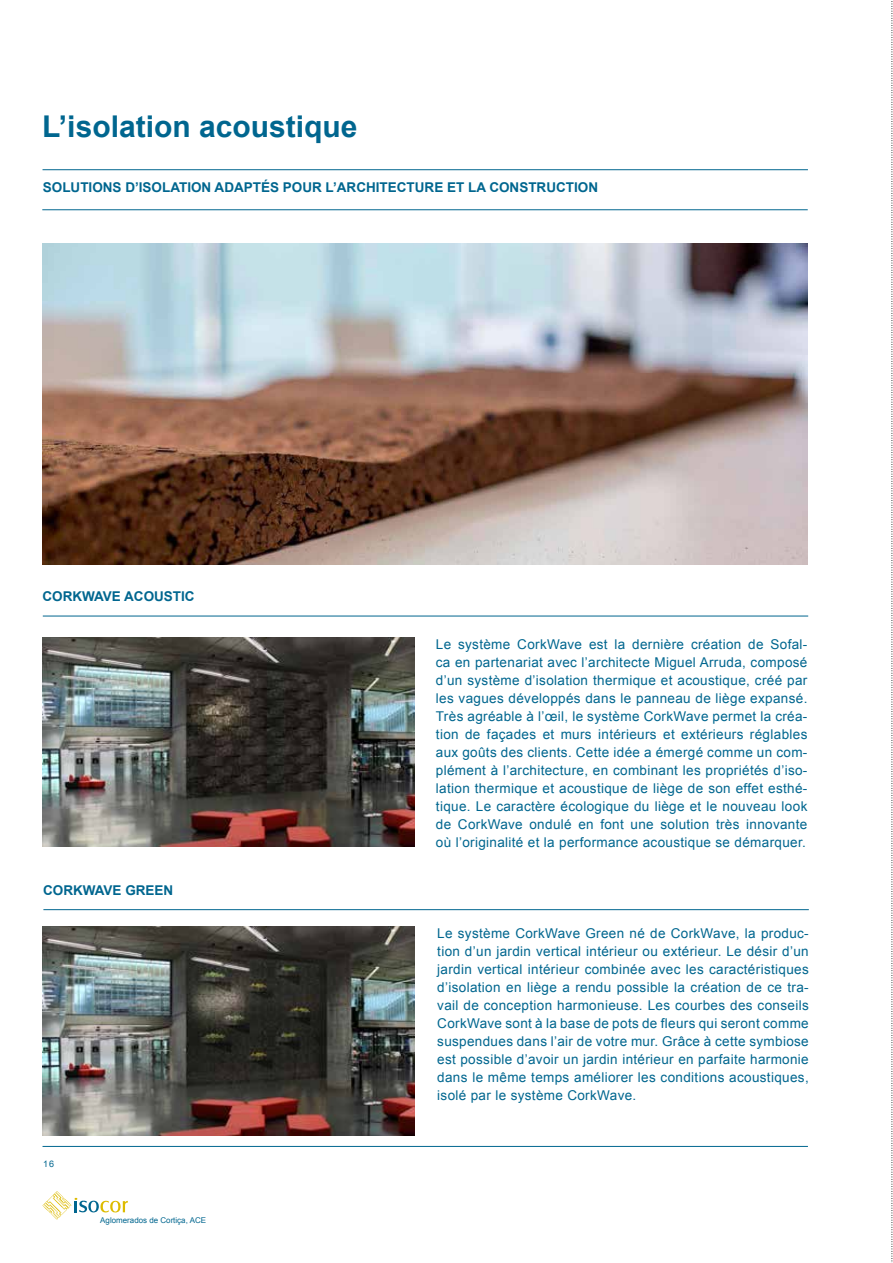
<style>
.page{position:relative;width:893px;height:1263px;background:#fff}
.page>*{position:absolute;margin:0;border:0;box-sizing:border-box;transform-origin:0 0}
.t1{font:700 30px "Arial";color:#00668f}
.t2{font:13.5px/18px "Arial";letter-spacing:.025em;color:#00668f;text-align:justify}
.t3{font:700 13.5px "Arial";color:#00668f}
.t4{font:9px "Arial";color:#00668f}
.t5{font:7.95px "Arial";color:#00668f}
</style>
<div class="page">
<hr style="left:43px;top:1146px;width:765px;height:1px;background:#00668f">
<hr style="left:43px;top:169px;width:765px;height:1px;background:#00668f">
<svg style="left:891px;top:1px;width:2px;height:1262px"></svg>
<svg style="left:43px;top:1191px;width:85px;height:29px"></svg>
<hr style="left:42px;top:209px;width:766px;height:1px;background:#00668f">
<img style="left:43px;top:243px;width:765px;height:322px">
<img style="left:42px;top:638px;width:372px;height:208px">
<img style="left:42px;top:926px;width:372px;height:209px">
<hr style="left:43px;top:616px;width:765px;height:1px;background:#00668f">
<hr style="left:43px;top:909px;width:766px;height:1px;background:#00668f">
<h1 class="t1" style="left:42px;top:106px;width:317px">L’ISOLATION ACOUSTIQUE</h1>
<p class="t3" style="left:43px;top:178px;width:19px">SOLUTIONS</p>
<p class="t3" style="left:125px;top:178px;width:23px">D’ISOLATION</p>
<p class="t3" style="left:215px;top:178px;width:11px">ADAPTÉS</p>
<p class="t3" style="left:283px;top:178px;width:11px">POUR</p>
<p class="t3" style="left:326px;top:178px;width:22px">L’ARCHITECTURE</p>
<p class="t3" style="left:447px;top:178px;width:53px">ETLACONSTRUCTION</p>
<p class="t3" style="left:42px;top:587px;width:154px">CORKWAVE ACOUSTIC</p>
<p class="t3" style="left:43px;top:881px;width:132px">CORKWAVE GREEN</p>
<p class="t4" style="left:43px;top:1158px;width:12px">16</p>
<p class="t5" style="left:100px;top:1215px;width:107px">Aglomerados de Cortiça, ACE</p>
<p class="t2" style="left:436px;top:636px;width:373px">Le système CorkWave est la dernière création de Sofal&shy;ca en partenariat avec l’architecte Miguel Arruda, composé d’un système d’isolation thermique et acoustique, créé par les vagues développés dans le panneau de liège expansé.<br>Très agréable à l’œil, le système CorkWave permet la créa&shy;tion de façades et murs intérieurs et extérieurs réglables aux goûts des clients. Cette idée a émergé comme un com&shy;plément à l’architecture, en combinant les propriétés d’iso&shy;lation thermique et acoustique de liège de son effet esthé&shy;tique. Le caractère écologique du liège et le nouveau look de CorkWave ondulé en font une solution très innovante où l’originalité et la performance acoustique se démarquer.</p>
<p class="t2" style="left:437px;top:924px;width:373px">Le système CorkWave Green né de CorkWave, la produc&shy;tion d’un jardin vertical intérieur ou extérieur. Le désir d’un jardin vertical intérieur combinée avec les caractéristiques d’isolation en liège a rendu possible la création de ce tra&shy;vail de conception harmonieuse. Les courbes des conseils CorkWave sont à la base de pots de fleurs qui seront comme suspendues dans l’air de votre mur. Grâce à cette symbiose est possible d’avoir un jardin intérieur en parfaite harmonie dans le même temps améliorer les conditions acoustiques, isolé par le système CorkWave.</p>
</div>
